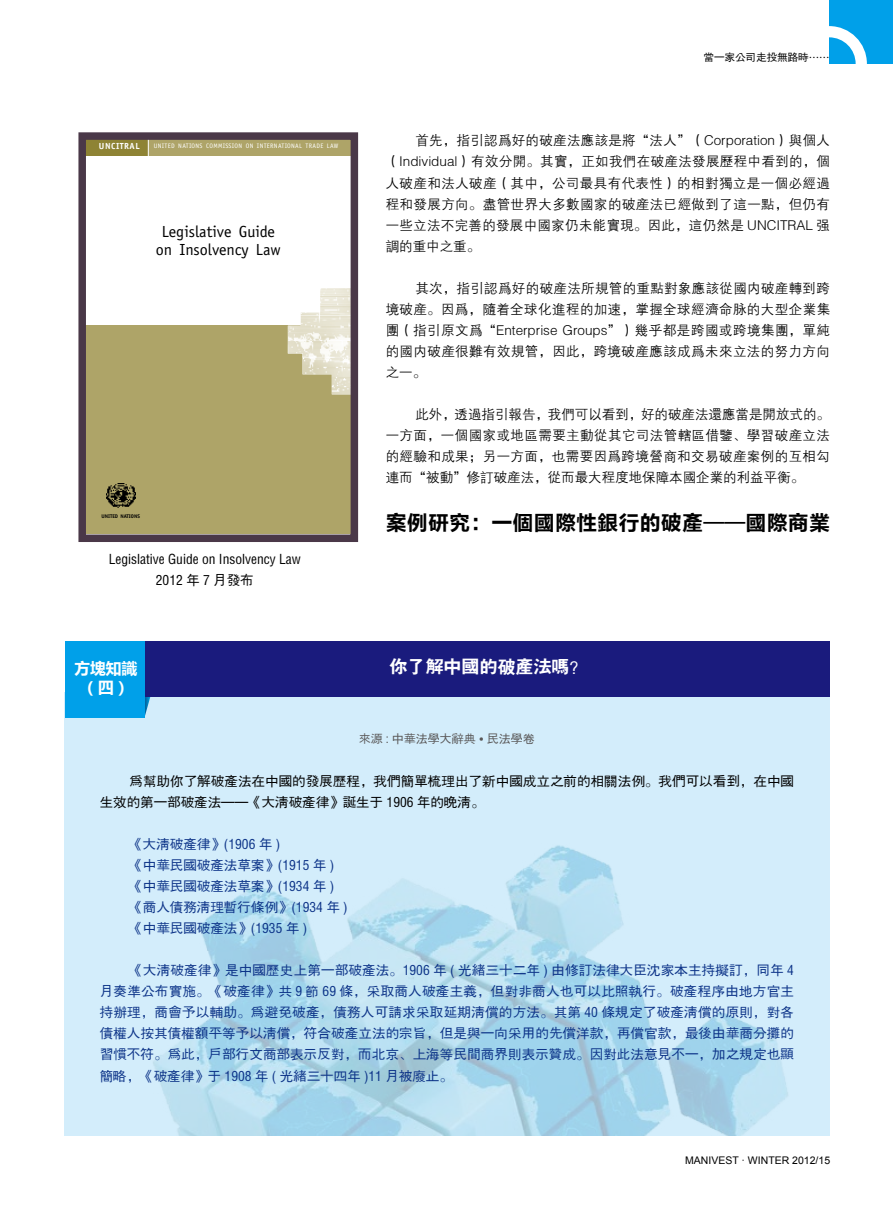
<style>
.page{position:relative;width:893px;height:1212px;background:#fff}
.page>*{position:absolute;margin:0;border:0;box-sizing:border-box;transform-origin:0 0}
.t1{font:21px "FZLTCHK GBK1 0";letter-spacing:.01em;color:#000}
.t2{font:18px "FZH4 FW GB1 0";color:#fff}
.t3{font:16.05px/18px "Officina Sans";color:#000;text-align:center}
.t4{font:700 15.75px/18.9px "Microsoft Ya Hei";color:#fff;text-align:center}
.t5{font:13.5px/21px "FZZDXFW GB1 0";letter-spacing:.03em;color:#000;text-align:justify}
.t6{font:13.5px/21px "FZPHFW GB1 0";color:#0c3388}
.t7{font:13.5px/21px "FZPHFW GB1 0";color:#000;text-align:center}
.t8{font:12px "FZPHFW GB1 0";color:#595757}
.t9{font:10.5px "Arial";color:#000}
.t10{font:10.5px "FZPHFW GB1 0";color:#000}
.t11{font:700 8.85px "Officina Sans";letter-spacing:.055em;color:#fff}
.t12{font:6.45px "Officina Sans";letter-spacing:.05em;color:#fff}
.t13{font:700 5.25px "Officina Sans";color:#000}
.s1{font-family:"Microsoft Ya Hei"}
</style>
<div class="page">
<div style="left:829px;top:0;width:64px;height:64px;background:#00a0e9"></div>
<svg style="left:829px;top:26px;width:38px;height:38px"></svg>
<div style="left:84px;top:326px;width:268px;height:208px;background:#aea468"></div>
<img style="left:107px;top:483px;width:28px;height:25px">
<img style="left:288px;top:288px;width:61px;height:106px">
<div style="left:84px;top:136px;width:268px;height:20px;background:#8e8334"></div>
<div style="left:148px;top:136px;width:204px;height:20px;background:#aea468"></div>
<svg style="left:148px;top:141px;width:1px;height:15px"></svg>
<div style="left:78px;top:132px;width:280px;height:410px;border:8px solid #4a3848"></div>
<div style="left:65px;top:692px;width:765px;height:443px;background:#d3edfb"></div>
<img style="left:153px;top:845px;width:635px;height:290px">
<svg style="left:144px;top:697px;width:7px;height:21px"></svg>
<div style="left:66px;top:641px;width:764px;height:56px;background:#1a1b7d"></div>
<div style="left:65px;top:642px;width:79px;height:76px;background:#00a0e9"></div>
<p class="t11" style="left:99px;top:140px;width:42px">UNCITRAL</p>
<p class="t12" style="left:154px;top:142px;width:186px">UNITED NATIONS COMMISSION ON INTERNATIONAL TRADE LAW</p>
<p class="t3" style="left:156px;top:222px;width:126px">Legislative Guide on Insolvency Law</p>
<p class="t13" style="left:101px;top:513px;width:40px">UNITED NATIONS</p>
<p class="t7" style="left:109px;top:549px;width:193px">Legislative Guide on Insolvency Law<br>2012 年 7 月发布</p>
<p class="t10" style="left:704px;top:52px;width:127px">当一家公司走投无路时……</p>
<p class="t5" style="left:386px;top:131px;width:446px;text-indent:30px">首先，指引认为好的破产法应该是将“法人”（Corporation）与个人（Individual）有效分开。其实，正如我们在破产法发展历程中看到的，个人破产和法人破产（其中，公司最具有代表性）的相对独立是一个必经过程和发展方向。尽管世界大多数国家的破产法已经做到了这一点，但仍有一些立法不完善的发展中国家仍未能实现。因此，这仍然是 UNCITRAL 强调的重中之重。</p>
<p class="t5" style="left:386px;top:278px;width:446px;text-indent:30px">其次，指引认为好的破产法所规管的重点对象应该从国内破产转到跨境破产。因为，随着全球化进程的加速，掌握全球经济命脉的大型企业集团（指引原文为“Enterprise Groups”）几乎都是跨国或跨境集团，单纯的国内破产很难有效规管，因此，跨境破产应该成为未来立法的努力方向之一。</p>
<p class="t5" style="left:386px;top:404px;width:446px;text-indent:30px">此外，透过指引报告，我们可以看到，好的破产法还应当是开放式的。一方面，一个国家或地区需要主动从其它司法管辖区借鉴、学习破产立法的经验和成果；另一方面，也需要因为跨境营商和交易破产案例的互相勾连而“被动”修订破产法，从而最大程度地保障本国企业的利益平衡。</p>
<h1 class="t1" style="left:386px;top:511px;width:446px">案例研究：一個國際性銀行的破產——國際商業</h1>
<p class="t4" style="left:74px;top:658px;width:65px">方塊知識（四）</p>
<h2 class="t2" style="left:389px;top:657px;width:199px">你了解中国的破产法吗？</h2>
<p class="t8" style="left:359px;top:732px;width:178px">来源 : 中华法学大辞典 <span class="s1">•</span> 民法学卷</p>
<p class="t7" style="left:100px;top:771px;width:696px;text-align:left;text-indent:30px">为帮助你了解破产法在中国的发展历程，我们简单梳理出了新中国成立之前的相关法例。我们可以看到，在中国生效的第一部破产法——《大清破产律》诞生于 1906 年的晚清。</p>
<p class="t6" style="left:129px;top:834px;width:220px">《大清破产律》(1906 年 )<br>《中华民国破产法草案》(1915 年 )《中华民国破产法草案》(1934 年 )《商人债务清理暂行条例》(1934 年 )《中华民国破产法》(1935 年 )</p>
<p class="t6" style="left:100px;top:960px;width:696px;text-align:justify;text-indent:30px">《大清破产律》是中国历史上第一部破产法。1906 年 ( 光绪三十二年 ) 由修订法律大臣沈家本主持拟订，同年 4月奏准公布实施。《破产律》共 9 节 69 条，采取商人破产主义，但对非商人也可以比照执行。破产程序由地方官主持办理，商会予以辅助。为避免破产，债务人可请求采取延期清偿的方法。其第 40 条规定了破产清偿的原则，对各债权人按其债权额平等予以清偿，符合破产立法的宗旨，但是与一向采用的先偿洋款，再偿官款，最后由华商分摊的习惯不符。为此，户部行文商部表示反对，而北京、上海等民间商界则表示赞成。因对此法意见不一，加之规定也显简略，《破产律》于 1908 年 ( 光绪三十四年 )11 月被废止。</p>
<p class="t9" style="left:685px;top:1153px;width:147px">MANIVEST · WINTER 2012/15</p>
</div>
